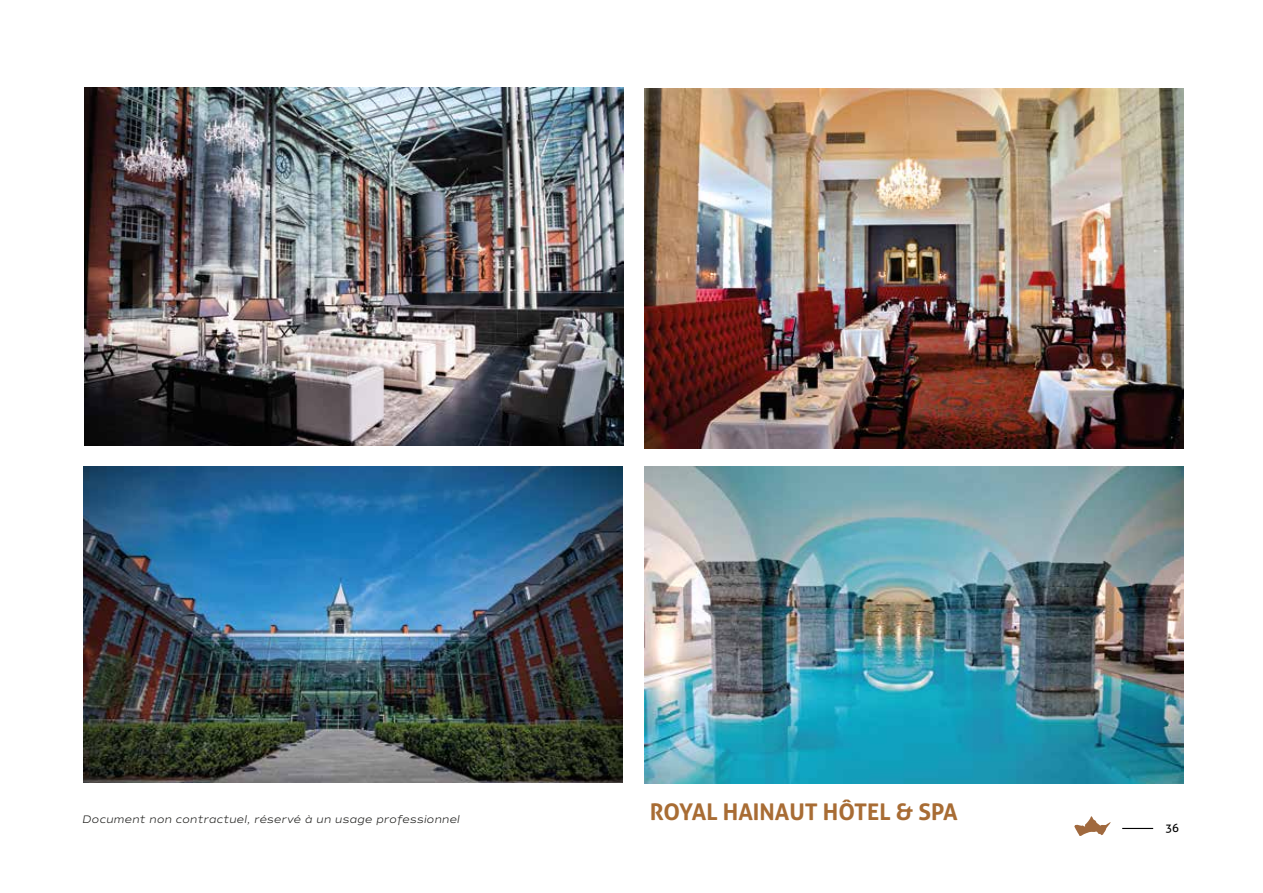
<style>
.page{position:relative;width:1263px;height:893px;background:#fff}
.page>*{position:absolute;margin:0;border:0;box-sizing:border-box;transform-origin:0 0}
.t1{font:700 22.95px "Aller";color:#a86c34}
.t2{font:11.55px "Aller";color:#010101}
.t3{font:italic 300 11.1px "Commuters Sans";letter-spacing:.03em;color:#1d1d1b}
</style>
<div class="page">
<hr style="left:1122px;top:828px;width:31px;height:1px;background:#010101">
<svg style="left:1074px;top:816px;width:36px;height:20px"></svg>
<img style="left:84px;top:87px;width:539px;height:359px">
<img style="left:645px;top:467px;width:539px;height:316px">
<img style="left:84px;top:467px;width:538px;height:315px">
<img style="left:645px;top:88px;width:539px;height:360px">
<p class="t3" style="left:83px;top:813px;width:379px">Document non contractuel, réservé à un usage professionnel</p>
<h1 class="t1" style="left:650px;top:797px;width:309px">ROYAL HAINAUT HÔTEL &amp; SPA</h1>
<p class="t2" style="left:1165px;top:821px;width:15px">36</p>
</div>
